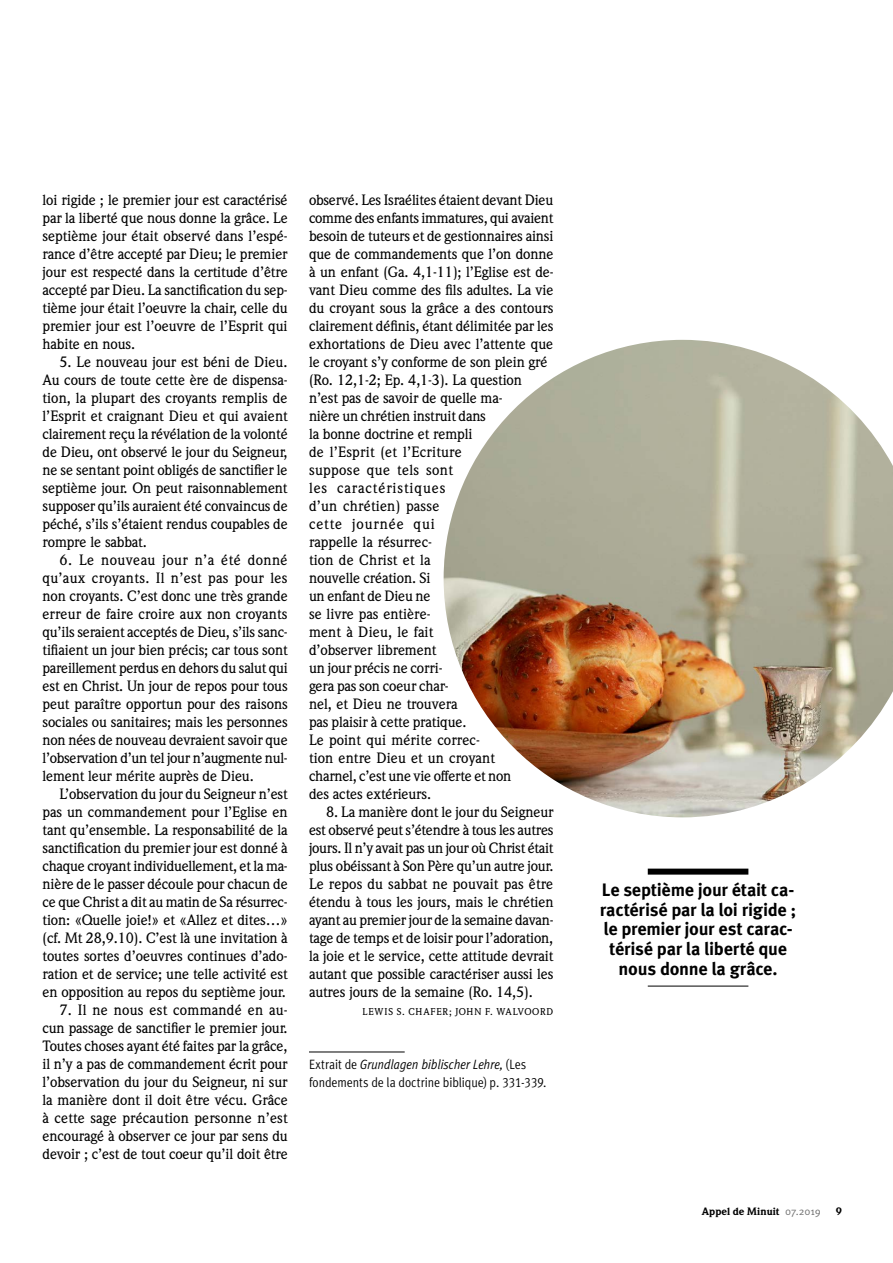
<style>
.page{position:relative;width:893px;height:1263px;background:#fff}
.page>*{position:absolute;margin:0;border:0;box-sizing:border-box;transform-origin:0 0}
.t1{font:700 18px/19.8px "Meta OT";letter-spacing:-.015em;color:#000;text-align:center}
.t2{font:500 14.7px/18px "Weidemann";letter-spacing:-.01em;color:#000;text-align:justify}
.t3{font:13.5px "Meta OT Cond Norm";letter-spacing:-.005em;color:#000}
.t4{font:13.5px "Meta OT Cond Norm Ita";letter-spacing:-.005em;color:#000}
.t5{font:900 10.5px "Weidemann";letter-spacing:-.005em;color:#000}
.t6{font:500 9.75px "Weidemann";letter-spacing:.075em;color:#000}
.s1{font-family:"Meta OT Cond Norm"}
.s2{font-family:"Meta OT Norm";font-weight:400;color:#6e6e6e}
</style>
<div class="page">
<img style="left:444px;top:340px;width:449px;height:477px">
<hr style="left:309px;top:1052px;width:96px;height:1px;background:#000">
<div style="left:648px;top:869px;width:100px;height:6px;background:#000"></div>
<hr style="left:648px;top:986px;width:100px;height:1px;background:#000">
<p class="t2" style="left:43px;top:191px;width:247px">loi rigide ; le premier jour est caractérisé par la liberté que nous donne la grâce. Le septième jour était observé dans l’espé&shy;rance d’être accepté par Dieu; le premier jour est respecté dans la certitude d’être accepté par Dieu. La sanctification du sep&shy;tième jour était l’oeuvre la chair, celle du premier jour est l’oeuvre de l’Esprit qui habite en nous.</p>
<p class="t2" style="left:43px;top:353px;width:247px;text-indent:17px">5. Le nouveau jour est béni de Dieu.<br>Au cours de toute cette ère de dispensa&shy;tion, la plupart des croyants remplis de l’Esprit et craignant Dieu et qui avaient clairement reçu la révélation de la volonté de Dieu, ont observé le jour du Seigneur, ne se sentant point obligés de sanctifier le septième jour. On peut raisonnablement supposer qu’ils auraient été convaincus de péché, s’ils s’étaient rendus coupables de rompre le sabbat.</p>
<p class="t2" style="left:43px;top:551px;width:247px;text-indent:17px">6. Le nouveau jour n’a été donné qu’aux croyants. Il n’est pas pour les non croyants. C’est donc une très grande erreur de faire croire aux non croyants qu’ils seraient acceptés de Dieu, s’ils sanc&shy;tifiaient un jour bien précis; car tous sont pareillement perdus en dehors du salut qui est en Christ. Un jour de repos pour tous peut paraître opportun pour des raisons sociales ou sanitaires; mais les personnes non nées de nouveau devraient savoir que l’observation d’un tel jour n’augmente nul&shy;lement leur mérite auprès de Dieu.</p>
<p class="t2" style="left:43px;top:785px;width:247px;text-indent:17px">L’observation du jour du Seigneur n’est pas un commandement pour l’Eglise en tant qu’ensemble. La responsabilité de la sanctification du premier jour est donné à chaque croyant individuellement, et la ma&shy;nière de le passer découle pour chacun de ce que Christ a dit au matin de Sa résurrec&shy;tion: «Quelle joie!» et «Allez et dites…» (cf. Mt 28,9.10). C’est là une invitation à toutes sortes d’oeuvres continues d’ado&shy;ration et de service; une telle activité est en opposition au repos du septième jour.</p>
<p class="t2" style="left:43px;top:1001px;width:247px;text-indent:17px">7. Il ne nous est commandé en au&shy;cun passage de sanctifier le premier jour.<br>Toutes choses ayant été faites par la grâce, il n’y a pas de commandement écrit pour l’observation du jour du Seigneur, ni sur la manière dont il doit être vécu. Grâce à cette sage précaution personne n’est encouragé à observer ce jour par sens du devoir ; c’est de tout coeur qu’il doit être</p>
<p class="t2" style="left:309px;top:191px;width:246px;text-align:left">observé. Les Israélites étaient devant Dieu comme des enfants immatures, qui avaient besoin de tuteurs et de gestionnaires ainsi que de commandements que l’on donne à un enfant (Ga. 4,1-11); l’Eglise est de&shy;vant Dieu comme des fils adultes. La vie du croyant sous la grâce a des contours clairement définis, étant délimitée par les exhortations de Dieu avec l’attente que le croyant s’y conforme de son plein gré (Ro. 12,1-2; Ep. 4,1-3). La question n’est pas de savoir de quelle ma-<br>nière un chrétien instruit dans<br>la bonne doctrine et rempli<br>de l’Esprit (et l’Ecriture<br>suppose que tels sont<br>les caractéristiques<br>d’un chrétien) passe<br>cette journée qui<br>rappelle la résurrec-<br>tion de Christ et la<br>nouvelle création. Si<br>un enfant de Dieu ne<br>se livre pas entière-<br>ment à Dieu, le fait<br>d’observer librement<br>un jour précis ne corri-<br>gera pas son coeur char-<br>nel, et Dieu ne trouvera<br>pas plaisir à cette pratique.<br>Le point qui mérite correc-<br>tion entre Dieu et un croyant<br>charnel, c’est une vie offerte et non<br>des actes extérieurs.</p>
<p class="t2" style="left:309px;top:803px;width:246px;text-indent:17px">8. La manière dont le jour du Seigneur est observé peut s’étendre à tous les autres jours. Il n’y avait pas un jour où Christ était plus obéissant à Son Père qu’un autre jour.<br>Le repos du sabbat ne pouvait pas être étendu à tous les jours, mais le chrétien ayant au premier jour de la semaine davan&shy;tage de temps et de loisir pour l’adoration, la joie et le service, cette attitude devrait autant que possible caractériser aussi les autres jours de la semaine (Ro. 14,5).</p>
<p class="t6" style="left:363px;top:1006px;width:192px">LEWIS S. CHAFER; JOHN F. WALVOORD</p>
<p class="t4" style="left:309px;top:1056px;width:219px"><span class="s1">Extrait de</span> Grundlagen biblischer Lehre, <span class="s1">(Les</span></p>
<p class="t3" style="left:309px;top:1074px;width:239px">fondements de la doctrine biblique) p. 331-339.</p>
<p class="t1" style="left:600px;top:880px;width:198px">Le septième jour était ca&shy;ractérisé par la loi rigide ; le premier jour est carac&shy;térisé par la liberté que nous donne la grâce.</p>
<p class="t5" style="left:702px;top:1204px;width:120px">Appel de Minuit <span class="s2">07.2019</span></p>
<p class="t5" style="left:836px;top:1204px;width:8px">9</p>
</div>
